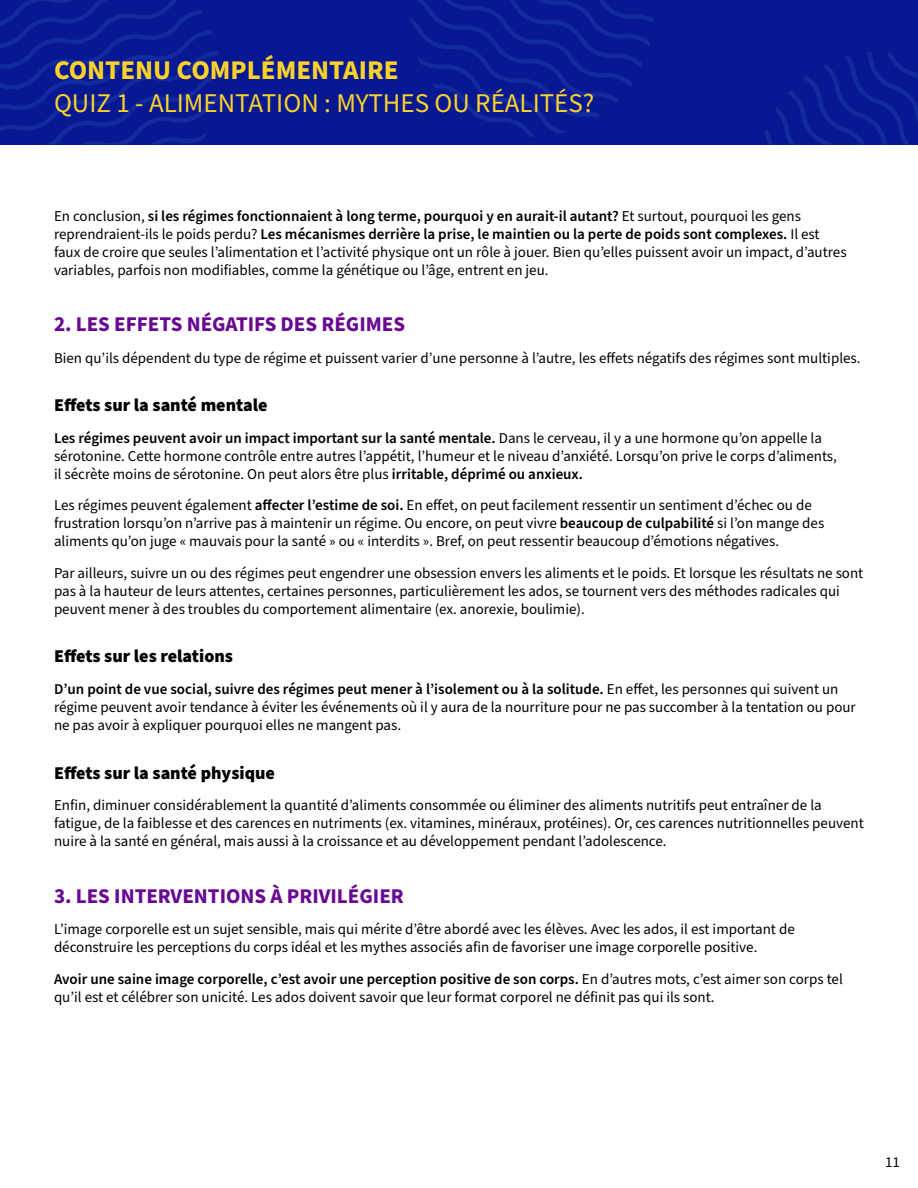
<style>
.page{position:relative;width:918px;height:1188px;background:#fff}
.page>*{position:absolute;margin:0;border:0;box-sizing:border-box;transform-origin:0 0}
.t1{font:27px "Source Sans Pro";color:#fad22a}
.t2{font:700 27px "Source Sans Pro";color:#fad22a}
.t3{font:700 21px "Source Sans Pro";color:#680893}
.t4{font:900 18px "Source Sans Pro";color:#000}
.t5{font:15px/18px "Source Sans Pro";color:#000}
.s1{font-weight:600}
</style>
<div class="page">
<div style="left:0;top:0;width:918px;height:145px;background:#081893"></div>
<svg style="left:411px;top:0;width:242px;height:137px"></svg>
<svg style="left:0;top:0;width:221px;height:145px"></svg>
<svg style="left:765px;top:52px;width:153px;height:93px"></svg>
<h1 class="t2" style="left:54px;top:52px;width:346px">CONTENU COMPLÉMENTAIRE</h1>
<h1 class="t1" style="left:54px;top:85px;width:542px">QUIZ 1 - ALIMENTATION : MYTHES OU RÉALITÉS?</h1>
<p class="t5" style="left:54px;top:207px;width:794px">En conclusion, <span class="s1">si les régimes fonctionnaient à long terme, pourquoi y en aurait-il autant?</span> Et surtout, pourquoi les gens reprendraient-ils le poids perdu? <span class="s1">Les mécanismes derrière la prise, le maintien ou la perte de poids sont complexes.</span> Il est faux de croire que seules l’alimentation et l’activité physique ont un rôle à jouer. Bien qu’elles puissent avoir un impact, d’autres variables, parfois non modifiables, comme la génétique ou l’âge, entrent en jeu.</p>
<h2 class="t3" style="left:54px;top:310px;width:353px">2. LES EFFETS NÉGATIFS DES RÉGIMES</h2>
<p class="t5" style="left:54px;top:349px;width:808px">Bien qu’ils dépendent du type de régime et puissent varier d’une personne à l’autre, les effets négatifs des régimes sont multiples.</p>
<p class="t4" style="left:54px;top:393px;width:215px">Effets sur la santé mentale</p>
<p class="t5" style="left:54px;top:429px;width:784px"><span class="s1">Les régimes peuvent avoir un impact important sur la santé mentale.</span> Dans le cerveau, il y a une hormone qu’on appelle la sérotonine. Cette hormone contrôle entre autres l’appétit, l’humeur et le niveau d’anxiété. Lorsqu’on prive le corps d’aliments, il sécrète moins de sérotonine. On peut alors être plus <span class="s1">irritable, déprimé ou anxieux.</span></p>
<p class="t5" style="left:54px;top:497px;width:772px">Les régimes peuvent également <span class="s1">affecter l’estime de soi.</span> En effet, on peut facilement ressentir un sentiment d’échec ou de frustration lorsqu’on n’arrive pas à maintenir un régime. Ou encore, on peut vivre <span class="s1">beaucoup de culpabilité</span> si l’on mange des aliments qu’on juge « mauvais pour la santé » ou « interdits ». Bref, on peut ressentir beaucoup d’émotions négatives.</p>
<p class="t5" style="left:54px;top:564px;width:811px">Par ailleurs, suivre un ou des régimes peut engendrer une obsession envers les aliments et le poids. Et lorsque les résultats ne sont pas à la hauteur de leurs attentes, certaines personnes, particulièrement les ados, se tournent vers des méthodes radicales qui peuvent mener à des troubles du comportement alimentaire (ex. anorexie, boulimie).</p>
<p class="t4" style="left:54px;top:644px;width:181px">Effets sur les relations</p>
<p class="t5" style="left:54px;top:680px;width:803px"><span class="s1">D’un point de vue social, suivre des régimes peut mener à l’isolement ou à la solitude.</span> En effet, les personnes qui suivent un régime peuvent avoir tendance à éviter les événements où il y aura de la nourriture pour ne pas succomber à la tentation ou pour ne pas avoir à expliquer pourquoi elles ne mangent pas.</p>
<p class="t4" style="left:54px;top:760px;width:223px">Effets sur la santé physique</p>
<p class="t5" style="left:54px;top:797px;width:811px">Enfin, diminuer considérablement la quantité d’aliments consommée ou éliminer des aliments nutritifs peut entraîner de la fatigue, de la faiblesse et des carences en nutriments (ex. vitamines, minéraux, protéines). Or, ces carences nutritionnelles peuvent nuire à la santé en général, mais aussi à la croissance et au développement pendant l’adolescence.</p>
<h2 class="t3" style="left:54px;top:882px;width:351px">3. LES INTERVENTIONS À PRIVILÉGIER</h2>
<p class="t5" style="left:54px;top:921px;width:742px">L’image corporelle est un sujet sensible, mais qui mérite d’être abordé avec les élèves. Avec les ados, il est important de déconstruire les perceptions du corps idéal et les mythes associés afin de favoriser une image corporelle positive.</p>
<p class="t5" style="left:54px;top:970px;width:790px"><span class="s1">Avoir une saine image corporelle, c’est avoir une perception positive de son corps.</span> En d’autres mots, c’est aimer son corps tel qu’il est et célébrer son unicité. Les ados doivent savoir que leur format corporel ne définit pas qui ils sont.</p>
<p class="t5" style="left:885px;top:1153px;width:16px">11</p>
</div>
